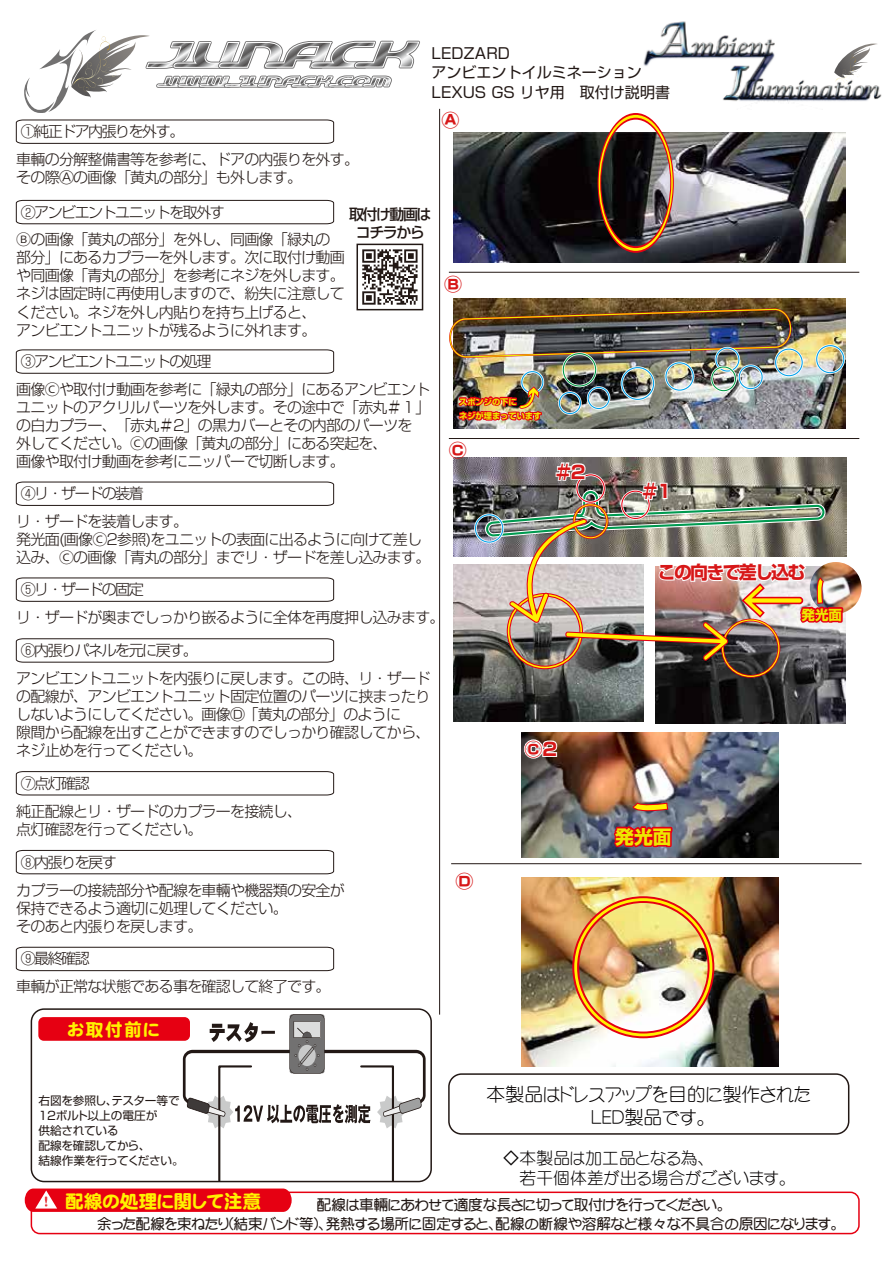
<style>
.page{position:relative;width:893px;height:1263px;background:#fff}
.page>*{position:absolute;margin:0;border:0;box-sizing:border-box;transform-origin:0 0}
.t1{font:18.75px/22.5px "DF Maru Gothic Lt WING RKSJ H";letter-spacing:.01em;color:#040000;text-align:center}
.t2{font:18.75px "DF Maru Gothic SB WING RKSJ H";color:#fff100}
.t3{font:700 18.75px "Shin Go Pro";color:#eee800}
.t4{font:700 18px "Shin Go Pro";letter-spacing:-.1em;color:#d71718}
.t5{font:18px "DF Maru Gothic SB WING RKSJ H";letter-spacing:.075em;color:#fff100}
.t6{font:16.65px/20px "DF Maru Gothic Lt WING RKSJ H";letter-spacing:.01em;color:#040000}
.t7{font:300 15px/18px "Shin Go Pro";letter-spacing:-.05em;color:#221815}
.t8{font:300 15px/28px "Shin Go Pro";letter-spacing:-.1em;color:#221815}
.t9{font:15px/19.5px "Shin Go Pro";color:#221815}
.t10{font:500 15px/18px "Shin Go Pro";letter-spacing:-.1em;color:#221815;text-align:center}
.t11{font:14.55px/19px "DF Maru Gothic Bd WING RKSJ H";color:#221815}
.t12{font:700 13.5px "Shin Go Pro";color:#eee800}
.t13{font:11.7px/15.1px "Shin Go Pro";letter-spacing:-.03em;color:#221815}
.t14{font:700 8.25px/14.4px "Shin Go Pro";color:#eee800}
.s1{font-family:"Koz Go Pr 6 N";font-weight:400}
</style>
<div class="page">
<img style="left:454px;top:457px;width:392px;height:100px">
<img style="left:453px;top:564px;width:190px;height:157px">
<img style="left:454px;top:133px;width:391px;height:130px">
<img style="left:792px;top:298px;width:53px;height:130px">
<img style="left:643px;top:21px;width:239px;height:81px">
<div style="left:31px;top:1008px;width:401px;height:174px;border:2px solid #221815;border-radius:13px"></div>
<div style="left:448px;top:1073px;width:401px;height:62px;border:2px solid #221815;border-radius:13px"></div>
<div style="left:31px;top:1191px;width:829px;height:43px;border:2px solid #e60012;border-radius:9px"></div>
<svg style="left:25px;top:1014px;width:401px;height:198px"></svg>
<div style="left:38px;top:1017px;width:152px;height:24px;background:#e60012;border-radius:5px"></div>
<svg style="left:24px;top:30px;width:396px;height:83px"></svg>
<svg style="left:834px;top:44px;width:44px;height:42px"></svg>
<img style="left:522px;top:733px;width:256px;height:124px">
<svg style="left:631px;top:770px;width:38px;height:42px"></svg>
<svg style="left:16px;top:349px;width:318px;height:25px"></svg>
<svg style="left:16px;top:481px;width:318px;height:25px"></svg>
<svg style="left:16px;top:638px;width:318px;height:25px"></svg>
<svg style="left:16px;top:200px;width:318px;height:25px"></svg>
<svg style="left:16px;top:119px;width:318px;height:25px"></svg>
<svg style="left:16px;top:771px;width:318px;height:25px"></svg>
<svg style="left:16px;top:850px;width:318px;height:24px"></svg>
<svg style="left:16px;top:946px;width:318px;height:25px"></svg>
<hr style="left:439px;top:109px;width:1px;height:905px;background:#231815">
<hr style="left:449px;top:438px;width:410px;height:1px;background:#231815">
<hr style="left:451px;top:863px;width:411px;height:1px;background:#231815">
<svg style="left:16px;top:577px;width:318px;height:25px"></svg>
<hr style="left:449px;top:272px;width:410px;height:1px;background:#231815">
<svg style="left:523px;top:738px;width:36px;height:22px"></svg>
<svg style="left:609px;top:824px;width:65px;height:26px;background:#b82539"></svg>
<svg style="left:448px;top:217px;width:344px;height:222px"></svg>
<div style="left:474px;top:513px;width:30px;height:30px;border:3px solid #fff;border-radius:50%"></div>
<div style="left:475px;top:514px;width:28px;height:29px;border:1px solid #00a0e9;border-radius:50%"></div>
<div style="left:774px;top:348px;width:29px;height:29px;border:3px solid #fff;border-radius:50%"></div>
<div style="left:775px;top:349px;width:28px;height:27px;border:1px solid #00a0e9;border-radius:50%"></div>
<svg style="left:816px;top:345px;width:30px;height:29px"></svg>
<svg style="left:598px;top:113px;width:76px;height:140px;background:#624d43"></svg>
<svg style="left:356px;top:244px;width:67px;height:66px"></svg>
<img style="left:521px;top:878px;width:257px;height:188px">
<img style="left:572px;top:896px;width:142px;height:142px">
<img style="left:449px;top:308px;width:342px;height:115px">
<img style="left:656px;top:678px;width:189px;height:45px">
<img style="left:845px;top:563px;width:17px;height:51px">
<img style="left:487px;top:461px;width:358px;height:217px">
<p class="t7" style="left:16px;top:116px;width:344px;line-height:28px;text-indent:4px">①純正ドア内張りを外す。<br>車輌の分解整備書等を参考に、ドアの内張りを外す。</p>
<p class="t7" style="left:16px;top:167px;width:287px">その際Ⓐの画像「黄丸の部分」も外します。</p>
<p class="t9" style="left:432px;top:42px;width:240px">LEDZARD<br>アンビエントイルミネーション<br>LEXUS GS リヤ用　取付け説明書</p>
<p class="t4" style="left:442px;top:105px;width:19px">Ⓐ</p>
<p class="t8" style="left:16px;top:196px;width:316px;text-indent:4px">②アンビエントユニットを取外す<br><span class="s1">Ⓑ</span>の画像「黄丸の部分」を外し、同画像「緑丸の</p>
<p class="t7" style="left:16px;top:247px;width:330px">部分」にあるカプラーを外します。次に取付け動画や同画像「青丸の部分」を参考にネジを外します。ネジは固定時に再使用しますので、紛失に注意してください。ネジを外し内貼りを持ち上げると、<br>アンビエントユニットが残るように外れます。</p>
<p class="t10" style="left:349px;top:204px;width:84px">取付け動画はコチラから</p>
<p class="t7" style="left:16px;top:345px;width:416px;line-height:28px;text-indent:4px">③アンビエントユニットの処理<br>画像<span class="s1">Ⓒ</span>や取付け動画を参考に「緑丸の部分」にあるアンビエント</p>
<p class="t7" style="left:16px;top:396px;width:416px">ユニットのアクリルパーツを外します。その途中で「赤丸＃１」の白カプラー、「赤丸＃2」の黒カバーとその内部のパーツを外してください。<span class="s1">Ⓒ</span>の画像「黄丸の部分」にある突起を、<br>画像や取付け動画を参考にニッパーで切断します。</p>
<p class="t7" style="left:16px;top:478px;width:173px;line-height:27.9px;text-indent:4px">④リ・ザードの装着<br>リ・ザードを装着します。</p>
<p class="t7" style="left:16px;top:529px;width:416px">発光面(画像<span class="s1">Ⓒ</span>2参照)をユニットの表面に出るように向けて差し込み、<span class="s1">Ⓒ</span>の画像「青丸の部分」までリ・ザードを差し込みます。</p>
<p class="t8" style="left:21px;top:573px;width:125px">⑤リ・ザードの固定</p>
<p class="t7" style="left:16px;top:606px;width:430px">リ・ザードが奥までしっかり嵌るように全体を再度押し込みます。</p>
<p class="t8" style="left:21px;top:634px;width:178px">⑥内張りパネルを元に戻す。</p>
<p class="t7" style="left:16px;top:667px;width:416px">アンビエントユニットを内張りに戻します。この時、リ・ザードの配線が、アンビエントユニット固定位置のパーツに挟まったりしないようにしてください。画像Ⓓ「黄丸の部分」のように<br>隙間から配線を出すことができますのでしっかり確認してから、ネジ止めを行ってください。</p>
<p class="t7" style="left:21px;top:772px;width:70px">⑦点灯確認</p>
<p class="t7" style="left:16px;top:800px;width:287px">純正配線とリ・ザードのカプラーを接続し、点灯確認を行ってください。</p>
<p class="t8" style="left:21px;top:846px;width:97px">⑧内張りを戻す</p>
<p class="t7" style="left:16px;top:879px;width:330px">カプラーの接続部分や配線を車輛や機器類の安全が保持できるよう適切に処理してください。<br>そのあと内張りを戻します。</p>
<p class="t7" style="left:21px;top:948px;width:70px">⑨最終確認</p>
<p class="t7" style="left:16px;top:976px;width:316px">車輌が正常な状態である事を確認して終了です。</p>
<p class="t4" style="left:444px;top:270px;width:19px">Ⓑ</p>
<p class="t14" style="left:459px;top:393px;width:84px">スポンジの下に<br>ネジが埋まっています</p>
<p class="t4" style="left:449px;top:436px;width:19px">Ⓒ</p>
<p class="t4" style="left:554px;top:458px;width:32px">＃2</p>
<p class="t4" style="left:455px;top:867px;width:19px">Ⓓ</p>
<p class="t4" style="left:524px;top:735px;width:36px">Ⓒ２</p>
<p class="t5" style="left:68px;top:1020px;width:93px">お取付前に</p>
<p class="t4" style="left:641px;top:477px;width:32px">＃1</p>
<p class="t4" style="left:658px;top:558px;width:149px">この向きで差し込む</p>
<p class="t3" style="left:615px;top:822px;width:58px">発光面</p>
<p class="t12" style="left:801px;top:604px;width:42px">発光面</p>
<p class="t1" style="left:486px;top:1083px;width:326px">本製品はドレスアップを目的に製作された<br>LED製品です。</p>
<p class="t6" style="left:520px;top:1148px;width:269px;text-indent:-17px">◇本製品は加工品となる為、<br>若干個体差が出る場合がございます。</p>
<p class="t13" style="left:38px;top:1091px;width:147px">右図を参照し、テスター等で<br>12ボルト以上の電圧が<br>供給されている<br>配線を確認してから、<br>結線作業を行ってください。</p>
<p class="t2" style="left:65px;top:1191px;width:198px">配線の処理に関して注意</p>
<p class="t11" style="left:97px;top:1195px;width:742px;text-indent:220px">配線は車輛にあわせて適度な長さに切って取付けを行ってください。<br>余った配線を束ねたり(結束バンド等)、発熱する場所に固定すると、配線の断線や溶解など様々な不具合の原因になります。</p>
</div>
